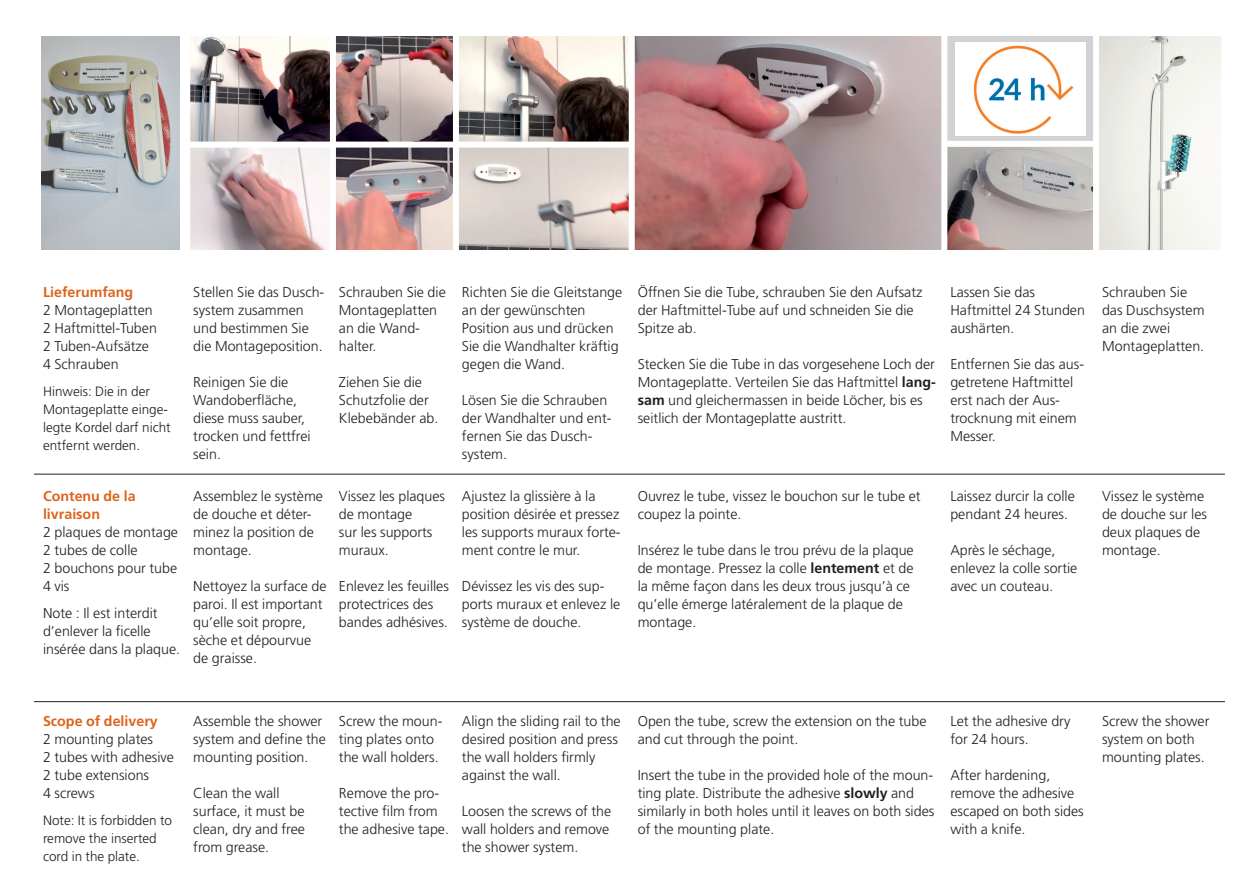
<style>
.page{position:relative;width:1259px;height:893px;background:#fff}
.page>*{position:absolute;margin:0;border:0;box-sizing:border-box;transform-origin:0 0}
.t1{font:300 14.25px/18px "Frutiger LT Std";color:#231f20}
.t2{font:700 14.25px/18px "Frutiger LT Std";color:#dc641c}
.t3{font:300 13.5px/18px "Frutiger LT Std";color:#231f20}
.s1{font-weight:700}
</style>
<div class="page">
<img style="left:41px;top:36px;width:138px;height:214px">
<div style="left:946px;top:30px;width:148px;height:114px;background:#d1d2d4"></div>
<img style="left:190px;top:36px;width:139px;height:214px">
<img style="left:336px;top:36px;width:117px;height:214px">
<img style="left:459px;top:36px;width:170px;height:106px">
<img style="left:635px;top:36px;width:306px;height:214px">
<img style="left:955px;top:42px;width:131px;height:94px">
<img style="left:459px;top:148px;width:170px;height:102px">
<img style="left:947px;top:147px;width:146px;height:103px">
<img style="left:1099px;top:36px;width:122px;height:214px">
<div style="left:185px;top:142px;width:444px;height:6px;background:#fff"></div>
<div style="left:943px;top:141px;width:150px;height:6px;background:#fff"></div>
<div style="left:0;top:4px;width:1259px;height:32px;background:#fff"></div>
<div style="left:941px;top:33px;width:6px;height:218px;background:#fff"></div>
<div style="left:1093px;top:33px;width:6px;height:218px;background:#fff"></div>
<hr style="left:34px;top:474px;width:1191px;height:1px;background:#231f20">
<hr style="left:34px;top:701px;width:1191px;height:1px;background:#231f20">
<p class="t2" style="left:43px;top:283px;width:92px">Lieferumfang</p>
<p class="t1" style="left:43px;top:302px;width:115px">2 Montageplatten<br>2 Haftmittel-Tuben<br>2 Tuben-Aufsätze<br>4 Schrauben</p>
<p class="t3" style="left:43px;top:383px;width:129px">Hinweis: Die in der<br>Montageplatte einge&shy;legte Kordel darf nicht entfernt werden.</p>
<p class="t2" style="left:43px;top:487px;width:94px">Contenu de la livraison</p>
<p class="t1" style="left:43px;top:523px;width:137px">2 plaques de montage<br>2 tubes de colle<br>2 bouchons pour tube<br>4 vis</p>
<p class="t1" style="left:43px;top:604px;width:139px">Note : Il est interdit d’enlever la ficelle insérée dans la plaque.</p>
<p class="t1" style="left:193px;top:284px;width:133px">Stellen Sie das Dusch&shy;system zusammen und bestimmen Sie die Montageposition.</p>
<p class="t1" style="left:193px;top:374px;width:119px">Reinigen Sie die<br>Wandoberfläche, diese muss sauber, trocken und fettfrei sein.</p>
<p class="t1" style="left:193px;top:487px;width:131px">Assemblez le système de douche et déter&shy;minez la position de montage.</p>
<p class="t1" style="left:193px;top:577px;width:135px">Nettoyez la surface de paroi. Il est important qu’elle soit propre, sèche et dépourvue de graisse.</p>
<p class="t1" style="left:339px;top:284px;width:108px">Schrauben Sie die<br>Montageplatten an die Wand&shy;halter.</p>
<p class="t1" style="left:339px;top:374px;width:101px">Ziehen Sie die<br>Schutzfolie der<br>Klebebänder ab.</p>
<p class="t1" style="left:339px;top:487px;width:108px">Vissez les plaques de montage<br>sur les supports muraux.</p>
<p class="t1" style="left:339px;top:577px;width:112px">Enlevez les feuilles protectrices des bandes adhésives.</p>
<p class="t1" style="left:462px;top:284px;width:162px">Richten Sie die Gleitstange an der gewünschten<br>Position aus und drücken<br>Sie die Wandhalter kräftig gegen die Wand.</p>
<p class="t1" style="left:462px;top:392px;width:151px">Lösen Sie die Schrauben der Wandhalter und ent&shy;fernen Sie das Dusch&shy;system.</p>
<p class="t1" style="left:462px;top:487px;width:160px">Ajustez la glissière à la position désirée et pressez les supports muraux forte&shy;ment contre le mur.</p>
<p class="t1" style="left:462px;top:577px;width:160px">Dévissez les vis des sup&shy;ports muraux et enlevez le système de douche.</p>
<p class="t1" style="left:638px;top:284px;width:286px">Öffnen Sie die Tube, schrauben Sie den Aufsatz der Haftmittel-Tube auf und schneiden Sie die<br>Spitze ab.</p>
<p class="t1" style="left:638px;top:355px;width:300px">Stecken Sie die Tube in das vorgesehene Loch der Montageplatte. Verteilen Sie das Haftmittel <span class="s1">lang&shy;sam</span> und gleichermassen in beide Löcher, bis es seitlich der Montageplatte austritt.</p>
<p class="t1" style="left:950px;top:283px;width:136px">Lassen Sie das<br>Haftmittel 24 Stunden aushärten.</p>
<p class="t1" style="left:950px;top:355px;width:135px">Entfernen Sie das aus&shy;getretene Haftmittel erst nach der Aus&shy;trocknung mit einem<br>Messer.</p>
<p class="t1" style="left:638px;top:487px;width:284px">Ouvrez le tube, vissez le bouchon sur le tube et coupez la pointe.</p>
<p class="t1" style="left:638px;top:541px;width:277px">Insérez le tube dans le trou prévu de la plaque de montage. Pressez la colle <span class="s1">lentement</span> et de la même façon dans les deux trous jusqu’à ce qu’elle émerge latéralement de la plaque de montage.</p>
<p class="t1" style="left:950px;top:487px;width:126px">Laissez durcir la colle pendant 24 heures.</p>
<p class="t1" style="left:950px;top:541px;width:129px">Après le séchage, enlevez la colle sortie avec un couteau.</p>
<p class="t1" style="left:1102px;top:283px;width:104px">Schrauben Sie das Duschsystem an die zwei<br>Montageplatten.</p>
<p class="t1" style="left:1102px;top:487px;width:106px">Vissez le système de douche sur les deux plaques de montage.</p>
<p class="t2" style="left:43px;top:712px;width:116px">Scope of delivery</p>
<p class="t1" style="left:43px;top:730px;width:133px">2 mounting plates<br>2 tubes with adhesive<br>2 tube extensions<br>4 screws</p>
<p class="t3" style="left:43px;top:812px;width:131px">Note: It is forbidden to remove the inserted cord in the plate.</p>
<p class="t1" style="left:193px;top:713px;width:134px">Assemble the shower system and define the mounting position.</p>
<p class="t1" style="left:193px;top:785px;width:113px">Clean the wall surface, it must be clean, dry and free from grease.</p>
<p class="t1" style="left:339px;top:713px;width:105px">Screw the moun&shy;ting plates onto the wall holders.</p>
<p class="t1" style="left:339px;top:785px;width:112px">Remove the pro&shy;tective film from the adhesive tape.</p>
<p class="t1" style="left:462px;top:713px;width:160px">Align the sliding rail to the desired position and press the wall holders firmly against the wall.</p>
<p class="t1" style="left:462px;top:803px;width:151px">Loosen the screws of the wall holders and remove the shower system.</p>
<p class="t1" style="left:638px;top:713px;width:290px">Open the tube, screw the extension on the tube and cut through the point.</p>
<p class="t1" style="left:638px;top:767px;width:298px">Insert the tube in the provided hole of the moun&shy;ting plate. Distribute the adhesive <span class="s1">slowly</span> and similarly in both holes until it leaves on both sides of the mounting plate.</p>
<p class="t1" style="left:950px;top:712px;width:121px">Let the adhesive dry for 24 hours.</p>
<p class="t1" style="left:950px;top:766px;width:135px">After hardening, remove the adhesive escaped on both sides with a knife.</p>
<p class="t1" style="left:1102px;top:712px;width:109px">Screw the shower system on both mounting plates.</p>
</div>
